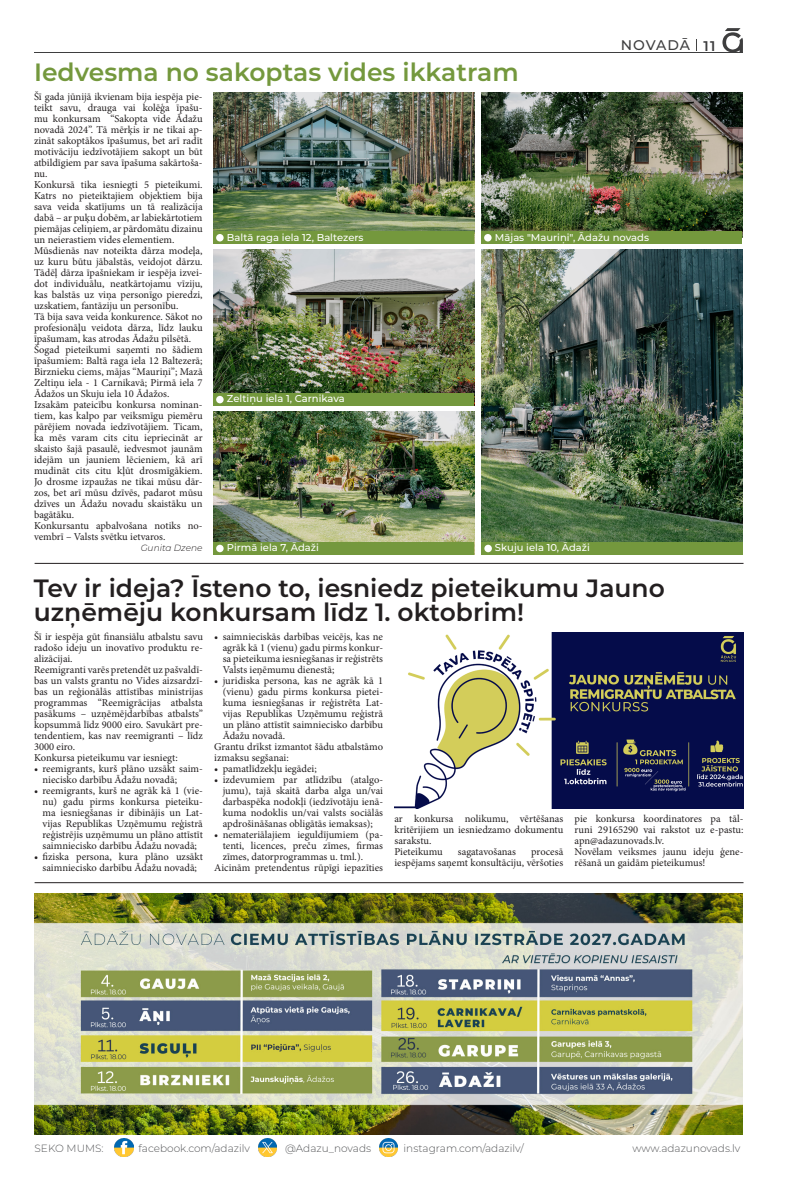
<style>
.page{position:relative;width:794px;height:1191px;background:#fff}
.page>*{position:absolute;margin:0;border:0;box-sizing:border-box;transform-origin:0 0}
.Nobeiguma_zīmīte{font:600 25px/24px "Montserrat";color:#231f20}
.Nobeiguma_zīmīte-2{font:600 25px "Montserrat";color:#74983d}
.bibl2{font:500 14px "Montserrat";letter-spacing:.06em;color:#3e3e3f}
.bibl2-2{font:10.5px/11px "Minion Pro";color:#231f20;text-align:justify}
.t1{font:300 10.5px "Montserrat";color:#57585a}
.bibl2-3{font:500 10px "Montserrat";color:#fff}
.bibl2-4{font:italic 300 9px "Montserrat";color:#231f20}
.s1{font-weight:600}
</style>
<div class="page">
<img style="left:115px;top:1138px;width:18px;height:18px">
<img style="left:258px;top:1138px;width:19px;height:18px">
<img style="left:379px;top:1138px;width:19px;height:19px">
<hr style="left:34px;top:52px;width:709px;height:1px;background:#3e3e3f">
<svg style="left:722px;top:28px;width:21px;height:24px"></svg>
<img style="left:213px;top:92px;width:261px;height:139px">
<img style="left:213px;top:249px;width:261px;height:144px">
<img style="left:213px;top:411px;width:261px;height:130px">
<img style="left:481px;top:249px;width:261px;height:292px">
<img style="left:481px;top:92px;width:261px;height:139px">
<div style="left:481px;top:541px;width:262px;height:13px;background:#74983d"></div>
<div style="left:213px;top:541px;width:261px;height:13px;background:#74983d"></div>
<div style="left:213px;top:393px;width:261px;height:12px;background:#74983d"></div>
<div style="left:213px;top:231px;width:261px;height:13px;background:#74983d"></div>
<div style="left:481px;top:231px;width:261px;height:13px;background:#74983d"></div>
<div style="left:484px;top:545px;width:8px;height:7px;background:#fff;border-radius:50%"></div>
<div style="left:216px;top:545px;width:8px;height:7px;background:#fff;border-radius:50%"></div>
<div style="left:216px;top:396px;width:8px;height:7px;background:#fff;border-radius:50%"></div>
<div style="left:216px;top:234px;width:8px;height:7px;background:#fff;border-radius:50%"></div>
<div style="left:484px;top:234px;width:7px;height:7px;background:#fff;border-radius:50%"></div>
<img style="left:394px;top:632px;width:349px;height:176px">
<img style="left:35px;top:893px;width:708px;height:241px">
<hr style="left:35px;top:563px;width:708px;height:1px;background:#231f20">
<hr style="left:35px;top:882px;width:708px;height:1px;background:#231f20">
<p class="Nobeiguma_zīmīte-2" style="left:34px;top:54px;width:486px">Iedvesma no sakoptas vides ikkatram</p>
<p class="bibl2" style="left:621px;top:35px;width:96px">NOVADĀ <span class="s1">11</span></p>
<p class="bibl2-2" style="left:34px;top:91px;width:170px">Šī gada jūnijā ikvienam bija iespēja pie&shy;teikt savu, drauga vai kolēģa īpašu&shy;mu konkursam “Sakopta vide Ādažu novadā 2024”. Tā mērķis ir ne tikai ap&shy;zināt sakoptākos īpašumus, bet arī radīt motivāciju iedzīvotājiem sakopt un būt atbildīgiem par sava īpašuma sakārtoša&shy;nu.</p>
<p class="bibl2-2" style="left:34px;top:179px;width:170px">Konkursā tika iesniegti 5 pieteikumi.<br>Katrs no pieteiktajiem objektiem bija sava veida skatījums un tā realizācija dabā – ar puķu dobēm, ar labiekārtotiem piemājas celiņiem, ar pārdomātu dizainu un neierastiem vides elementiem.</p>
<p class="bibl2-2" style="left:34px;top:245px;width:170px">Mūsdienās nav noteikta dārza modeļa, uz kuru būtu jābalstās, veidojot dārzu.<br>Tādēļ dārza īpašniekam ir iespēja izvei&shy;dot individuālu, neatkārtojamu vīziju, kas balstās uz viņa personīgo pieredzi, uzskatiem, fantāziju un personību.</p>
<p class="bibl2-2" style="left:34px;top:311px;width:170px">Tā bija sava veida konkurence. Sākot no profesionāļu veidota dārza, līdz lauku īpašumam, kas atrodas Ādažu pilsētā.</p>
<p class="bibl2-2" style="left:34px;top:344px;width:170px">Šogad pieteikumi saņemti no šādiem īpašumiem: Baltā raga iela 12 Baltezerā; Birznieku ciems, mājas “Mauriņi”; Mazā Zeltiņu iela - 1 Carnikavā; Pirmā iela 7<br>Ādažos un Skuju iela 10 Ādažos.</p>
<p class="bibl2-2" style="left:34px;top:399px;width:170px">Izsakām pateicību konkursa nominan&shy;tiem, kas kalpo par veiksmīgu piemēru pārējiem novada iedzīvotājiem. Ticam, ka mēs varam cits citu iepriecināt ar skaisto šajā pasaulē, iedvesmot jaunām idejām un jauniem lēcieniem, kā arī mudināt cits citu kļūt drosmīgākiem.<br>Jo drosme izpaužas ne tikai mūsu dār&shy;zos, bet arī mūsu dzīvēs, padarot mūsu dzīves un Ādažu novadu skaistāku un bagātāku.</p>
<p class="bibl2-2" style="left:34px;top:520px;width:170px">Konkursantu apbalvošana notiks no&shy;vembrī – Valsts svētku ietvaros.</p>
<p class="bibl2-4" style="left:141px;top:542px;width:63px">Gunita Dzene</p>
<p class="bibl2-3" style="left:227px;top:230px;width:138px">Baltā raga iela 12, Baltezers</p>
<p class="bibl2-3" style="left:495px;top:230px;width:156px">Mājas "Mauriņi", Ādažu novads</p>
<p class="bibl2-3" style="left:227px;top:392px;width:119px">Zeltiņu iela 1, Carnikava</p>
<p class="bibl2-3" style="left:227px;top:541px;width:93px">Pirmā iela 7, Ādaži</p>
<p class="bibl2-3" style="left:495px;top:541px;width:96px">Skuju iela 10, Ādaži</p>
<p class="Nobeiguma_zīmīte" style="left:34px;top:574px;width:633px">Tev ir ideja? Īsteno to, iesniedz pieteikumu Jauno uzņēmēju konkursam līdz 1. oktobrim!</p>
<p class="bibl2-2" style="left:34px;top:631px;width:170px">Šī ir iespēja gūt finansiālu atbalstu savu radošo ideju un inovatīvo produktu re&shy;alizācijai.</p>
<p class="bibl2-2" style="left:34px;top:664px;width:170px">Reemigranti varēs pretendēt uz pašvaldī&shy;bas un valsts grantu no Vides aizsardzī&shy;bas un reģionālās attīstības ministrijas programmas “Reemigrācijas atbalsta pasākums – uzņēmējdarbības atbalsts” kopsummā līdz 9000 eiro. Savukārt pre&shy;tendentiem, kas nav reemigranti – līdz 3000 eiro.</p>
<p class="bibl2-2" style="left:34px;top:752px;width:145px">Konkursa pieteikumu var iesniegt:</p>
<p class="bibl2-2" style="left:43px;top:763px;width:162px;text-indent:-9px">• reemigrants, kurš plāno uzsākt saim&shy;niecisko darbību Ādažu novadā;</p>
<p class="bibl2-2" style="left:43px;top:785px;width:162px;text-indent:-9px">• reemigrants, kurš ne agrāk kā 1 (vie&shy;nu) gadu pirms konkursa pieteiku&shy;ma iesniegšanas ir dibinājis un Lat&shy;vijas Republikas Uzņēmumu reģistrā reģistrējis uzņēmumu un plāno attīstīt saimniecisko darbību Ādažu novadā;</p>
<p class="bibl2-2" style="left:34px;top:851px;width:170px;text-align:center">• fiziska persona, kura plāno uzsākt saimniecisko darbību Ādažu novadā;</p>
<p class="bibl2-2" style="left:223px;top:631px;width:162px;text-indent:-9px">• saimnieciskās darbības veicējs, kas ne agrāk kā 1 (vienu) gadu pirms konkur&shy;sa pieteikuma iesniegšanas ir reģistrēts Valsts ieņēmumu dienestā;</p>
<p class="bibl2-2" style="left:223px;top:675px;width:162px;text-indent:-9px">• juridiska persona, kas ne agrāk kā 1 (vienu) gadu pirms konkursa pietei&shy;kuma iesniegšanas ir reģistrēta Lat&shy;vijas Republikas Uzņēmumu reģistrā un plāno attīstīt saimniecisko darbību Ādažu novadā.</p>
<p class="bibl2-2" style="left:214px;top:741px;width:170px">Grantu drīkst izmantot šādu atbalstāmo izmaksu segšanai:</p>
<p class="bibl2-2" style="left:214px;top:763px;width:104px">• pamatlīdzekļu iegādei;</p>
<p class="bibl2-2" style="left:223px;top:774px;width:162px;text-indent:-9px">• izdevumiem par atlīdzību (atalgo&shy;jumu), tajā skaitā darba alga un/vai darbaspēka nodokļi (iedzīvotāju ienā&shy;kuma nodoklis un/vai valsts sociālās apdrošināšanas obligātās iemaksas);</p>
<p class="bibl2-2" style="left:223px;top:829px;width:162px;text-indent:-9px">• nemateriālajiem ieguldījumiem (pa&shy;tenti, licences, preču zīmes, firmas zīmes, datorprogrammas u. tml.).</p>
<p class="bibl2-2" style="left:214px;top:862px;width:170px">Aicinām pretendentus rūpīgi iepazīties</p>
<p class="bibl2-2" style="left:394px;top:812px;width:170px">ar konkursa nolikumu, vērtēšanas kritērijiem un iesniedzamo dokumentu sarakstu.</p>
<p class="bibl2-2" style="left:394px;top:845px;width:50px">Pieteikumu</p>
<p class="bibl2-2" style="left:458px;top:845px;width:60px">sagatavošanas</p>
<p class="bibl2-2" style="left:394px;top:845px;width:170px;text-align:right">procesā<br>iespējams saņemt konsultāciju, vēršoties</p>
<p class="bibl2-2" style="left:574px;top:813px;width:170px">pie konkursa koordinatores pa tāl&shy;runi 29165290 vai rakstot uz e-pastu: apn@adazunovads.lv.</p>
<p class="bibl2-2" style="left:574px;top:846px;width:170px">Novēlam veiksmes jaunu ideju ģene&shy;rēšanā un gaidām pieteikumus!</p>
<p class="t1" style="left:35px;top:1140px;width:70px">SEKO MUMS:</p>
<p class="t1" style="left:139px;top:1140px;width:113px">facebook.com/adazilv</p>
<p class="t1" style="left:285px;top:1140px;width:87px">@Adazu_novads</p>
<p class="t1" style="left:403px;top:1140px;width:122px">instagram.com/adazilv/</p>
<p class="t1" style="left:632px;top:1140px;width:110px">www.adazunovads.lv</p>
</div>
